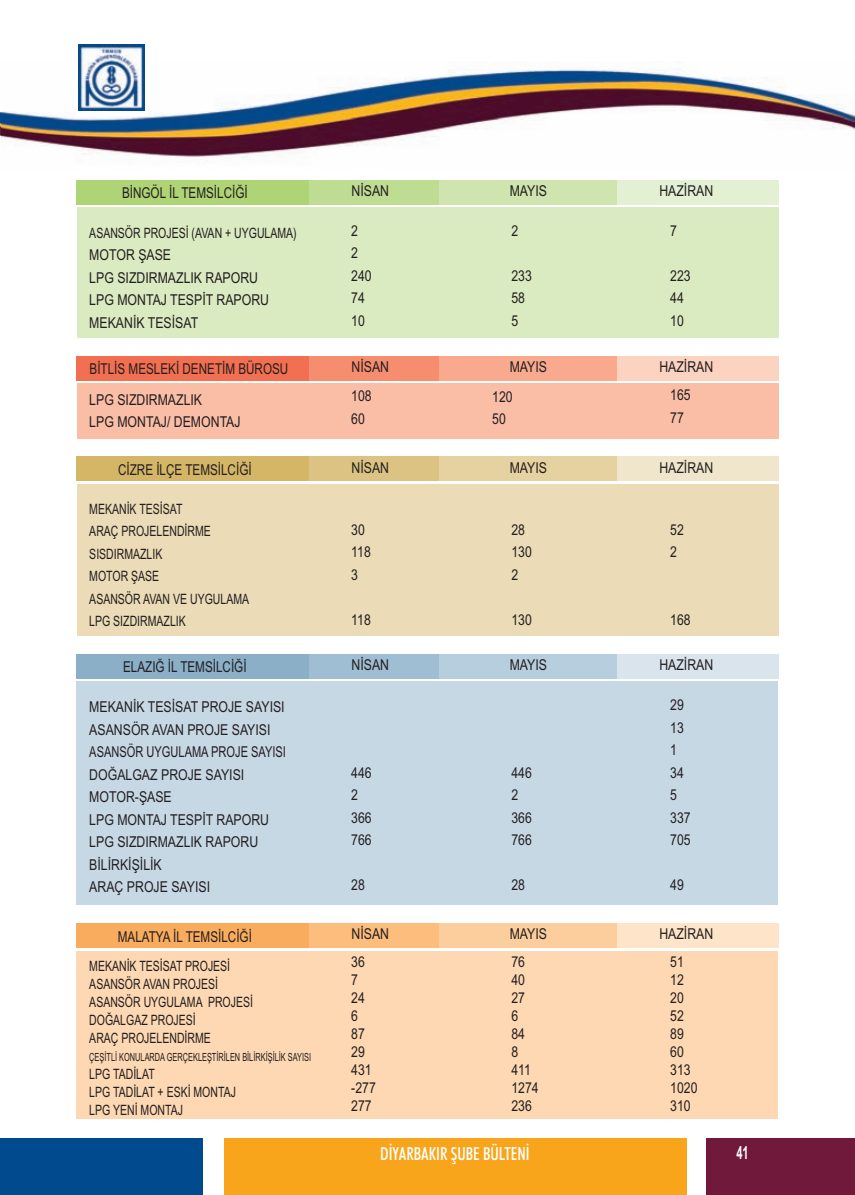
<style>
.page{position:relative;width:855px;height:1195px;background:#fff}
.page>*{position:absolute;margin:0;border:0;box-sizing:border-box;transform-origin:0 0}
.t1{font:500 condensed 18px "Futura BT";color:#fff;scale:.95 1}
.t2{font:700 18px "Arial Narrow";color:#fff;scale:.75 1}
.t3{font:15px/22.5px "Arial Narrow";color:#231f20}
.t4{font:15px "Arial Narrow";color:#231f20;scale:.95 1}
.t5{font:14.25px/18px "Arial Narrow";color:#231f20;scale:.9 1}
.t6{font:11.25px "Arial Narrow";color:#231f20;scale:.8 1}
</style>
<div class="page">
<img style="left:1px;top:61px;width:853px;height:97px">
<div style="left:77px;top:43px;width:71px;height:73px;background:linear-gradient(to right,#fff,#fff)"></div>
<img style="left:79px;top:45px;width:65px;height:66px">
<div style="left:224px;top:1138px;width:462px;height:56px;background:#f9a51b"></div>
<div style="left:0;top:1139px;width:202px;height:56px;background:#004a8d"></div>
<div style="left:706px;top:1138px;width:149px;height:56px;background:#70193b"></div>
<div style="left:104px;top:180px;width:674px;height:24px;background:#e4f0d4"></div>
<div style="left:77px;top:207px;width:701px;height:131px;background:#daeac1"></div>
<div style="left:247px;top:180px;width:194px;height:24px;background:#bedc92"></div>
<div style="left:440px;top:180px;width:177px;height:24px;background:#cfe4ae"></div>
<div style="left:77px;top:180px;width:232px;height:24px;background:#aed475"></div>
<div style="left:104px;top:923px;width:674px;height:25px;background:#fee5c9"></div>
<div style="left:77px;top:950px;width:701px;height:168px;background:#fdd8b2"></div>
<div style="left:247px;top:923px;width:194px;height:25px;background:#fcbd7d"></div>
<div style="left:440px;top:923px;width:177px;height:25px;background:#fdce9d"></div>
<div style="left:77px;top:923px;width:232px;height:25px;background:#faac5e"></div>
<div style="left:104px;top:457px;width:674px;height:24px;background:#f0e6cc"></div>
<div style="left:77px;top:484px;width:701px;height:151px;background:#ebdbb6"></div>
<div style="left:247px;top:457px;width:194px;height:24px;background:#dcc383"></div>
<div style="left:440px;top:457px;width:177px;height:24px;background:#e6d1a0"></div>
<div style="left:77px;top:457px;width:232px;height:24px;background:#d4b666"></div>
<div style="left:104px;top:356px;width:674px;height:24px;background:#fcd2c0"></div>
<div style="left:77px;top:383px;width:701px;height:56px;background:#fabda6"></div>
<div style="left:247px;top:356px;width:194px;height:24px;background:#f68d6f"></div>
<div style="left:440px;top:356px;width:177px;height:24px;background:#f8a98e"></div>
<div style="left:77px;top:356px;width:232px;height:24px;background:#f36f51"></div>
<div style="left:104px;top:654px;width:674px;height:25px;background:#d9e4ed"></div>
<div style="left:77px;top:681px;width:701px;height:224px;background:#c7d8e5"></div>
<div style="left:247px;top:654px;width:194px;height:25px;background:#a0bed3"></div>
<div style="left:440px;top:654px;width:177px;height:25px;background:#b7cedf"></div>
<div style="left:77px;top:654px;width:232px;height:25px;background:#8aafc7"></div>
<p class="t4" style="left:122px;top:184px;width:134px">BİNGÖL İL TEMSİLCİĞİ</p>
<p class="t3" style="left:351px;top:180px;width:39px">NİSAN</p>
<p class="t3" style="left:509px;top:180px;width:39px">MAYIS</p>
<p class="t3" style="left:659px;top:180px;width:55px">HAZİRAN</p>
<p class="t5" style="left:89px;top:224px;width:232px">ASANSÖR PROJESİ (AVAN + UYGULAMA)</p>
<p class="t3" style="left:89px;top:244px;width:181px">MOTOR ŞASE<br>LPG SIZDIRMAZLIK RAPORU<br>LPG MONTAJ TESPİT RAPORU<br>MEKANİK TESİSAT</p>
<p class="t3" style="left:351px;top:219px;width:22px">2<br>2<br>240<br>74<br>10</p>
<p class="t3" style="left:511px;top:219px;width:8px">2</p>
<p class="t3" style="left:670px;top:219px;width:8px">7</p>
<p class="t3" style="left:670px;top:264px;width:22px">223<br>44<br>10</p>
<p class="t3" style="left:511px;top:264px;width:22px">233<br>58<br>5</p>
<p class="t4" style="left:90px;top:360px;width:211px">BİTLİS MESLEKİ DENETİM BÜROSU</p>
<p class="t3" style="left:351px;top:356px;width:39px">NİSAN</p>
<p class="t3" style="left:509px;top:356px;width:39px">MAYIS</p>
<p class="t3" style="left:659px;top:356px;width:55px">HAZİRAN</p>
<p class="t3" style="left:89px;top:388px;width:153px">LPG SIZDIRMAZLIK<br>LPG MONTAJ/ DEMONTAJ</p>
<p class="t3" style="left:351px;top:385px;width:22px">108<br>60</p>
<p class="t3" style="left:492px;top:385px;width:22px">120<br>50</p>
<p class="t3" style="left:670px;top:384px;width:22px">165<br>77</p>
<p class="t4" style="left:118px;top:461px;width:142px">CİZRE İLÇE TEMSİLCİĞİ</p>
<p class="t3" style="left:351px;top:456px;width:39px">NİSAN</p>
<p class="t3" style="left:509px;top:456px;width:39px">MAYIS</p>
<p class="t3" style="left:659px;top:456px;width:55px">HAZİRAN</p>
<p class="t5" style="left:89px;top:498px;width:179px;line-height:22.5px">MEKANİK TESİSAT<br>ARAÇ PROJELENDİRME<br>SISDIRMAZLIK<br>MOTOR ŞASE<br>ASANSÖR AVAN VE UYGULAMA<br>LPG SIZDIRMAZLIK</p>
<p class="t3" style="left:351px;top:518px;width:21px">30<br>118<br>3</p>
<p class="t3" style="left:351px;top:608px;width:21px">118</p>
<p class="t3" style="left:511px;top:518px;width:22px">28<br>130<br>2</p>
<p class="t3" style="left:511px;top:608px;width:22px">130</p>
<p class="t3" style="left:670px;top:518px;width:15px">52<br>2</p>
<p class="t3" style="left:670px;top:608px;width:22px">168</p>
<p class="t4" style="left:123px;top:658px;width:131px">ELAZIĞ İL TEMSİLCİĞİ</p>
<p class="t3" style="left:351px;top:654px;width:39px">NİSAN</p>
<p class="t3" style="left:509px;top:654px;width:39px">MAYIS</p>
<p class="t3" style="left:659px;top:654px;width:55px">HAZİRAN</p>
<p class="t3" style="left:89px;top:696px;width:198px">MEKANİK TESİSAT PROJE SAYISI<br>ASANSÖR AVAN PROJE SAYISI<br>ASANSÖR UYGULAMA PROJE SAYISI<br>DOĞALGAZ PROJE SAYISI<br>MOTOR-ŞASE<br>LPG MONTAJ TESPİT RAPORU<br>LPG SIZDIRMAZLIK RAPORU<br>BİLİRKİŞİLİK<br>ARAÇ PROJE SAYISI</p>
<p class="t3" style="left:670px;top:694px;width:22px">29<br>13<br>1<br>34<br>5<br>337<br>705</p>
<p class="t3" style="left:670px;top:874px;width:15px">49</p>
<p class="t3" style="left:351px;top:761px;width:22px">446<br>2<br>366<br>766</p>
<p class="t3" style="left:351px;top:874px;width:15px">28</p>
<p class="t3" style="left:511px;top:761px;width:22px">446<br>2<br>366<br>766</p>
<p class="t3" style="left:511px;top:874px;width:15px">28</p>
<p class="t4" style="left:118px;top:927px;width:143px">MALATYA İL TEMSİLCİĞİ</p>
<p class="t3" style="left:351px;top:923px;width:39px">NİSAN</p>
<p class="t3" style="left:509px;top:923px;width:39px">MAYIS</p>
<p class="t3" style="left:659px;top:923px;width:55px">HAZİRAN</p>
<p class="t5" style="left:89px;top:957px;width:183px">MEKANİK TESİSAT PROJESİ<br>ASANSÖR AVAN PROJESİ<br>ASANSÖR UYGULAMA PROJESİ<br>DOĞALGAZ PROJESİ<br>ARAÇ PROJELENDİRME</p>
<p class="t6" style="left:89px;top:1050px;width:279px">ÇEŞİTLİ KONULARDA GERÇEKLEŞTİRİLEN BİLİRKİŞİLİK SAYISI</p>
<p class="t5" style="left:89px;top:1065px;width:164px">LPG TADİLAT<br>LPG TADİLAT + ESKİ MONTAJ<br>LPG YENİ MONTAJ</p>
<p class="t3" style="left:351px;top:953px;width:26px;line-height:18px">36<br>7<br>24<br>6<br>87<br>29<br>431 -277<br>277</p>
<p class="t3" style="left:511px;top:953px;width:29px;line-height:18px">76<br>40<br>27<br>6<br>84<br>8<br>411<br>1274<br>236</p>
<p class="t3" style="left:670px;top:953px;width:29px;line-height:18px">51<br>12<br>20<br>52<br>89<br>60<br>313<br>1020<br>310</p>
<p class="t1" style="left:380px;top:1143px;width:159px">DİYARBAKIR ŞUBE BÜLTENİ</p>
<p class="t2" style="left:736px;top:1142px;width:18px">41</p>
</div>
